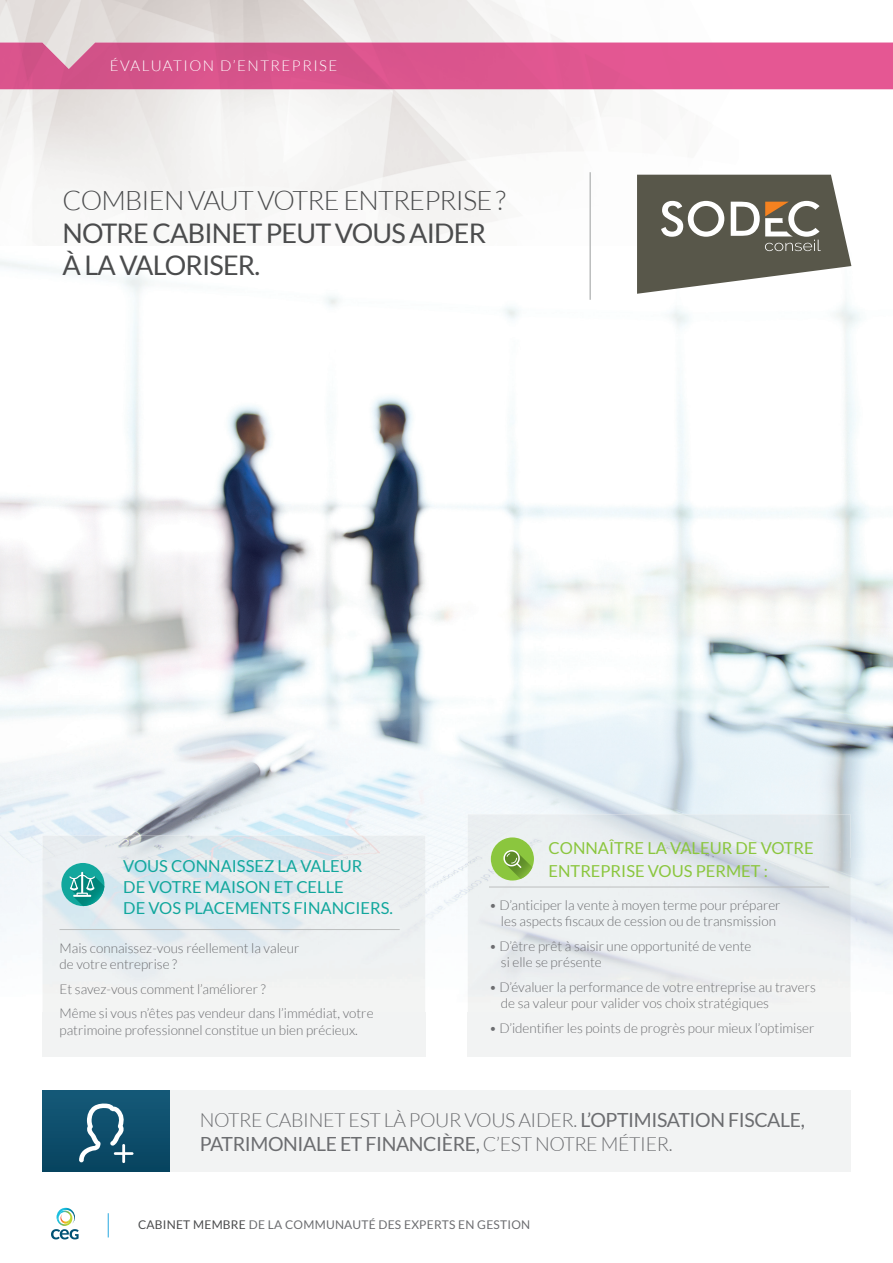
<style>
.page{position:relative;width:893px;height:1263px;background:#fff}
.page>*{position:absolute;margin:0;border:0;box-sizing:border-box;transform-origin:0 0}
.t1{font:27px/32.4px "Lato";letter-spacing:-.03em;color:#4b4c4d}
.t2{font:300 27px "Lato";letter-spacing:-.03em;color:#4b4c4d}
.t3{font:300 19.5px/23.4px "Lato";letter-spacing:-.02em;color:#6c6d70}
.t4{font:16.5px/21px "Lato";color:#12a79d}
.t5{font:16.5px/22.5px "Lato";color:#8bc63e}
.t6{font:300 15px "Lato";letter-spacing:.1em;color:#fff}
.t7{font:300 13.5px/16.2px "Lato";color:#6c6d70}
.t8{font:12px "Lato";letter-spacing:.02em;color:#6c6d70}
.s1{font-weight:400}
.s2{color:#4b4c4d}
</style>
<div class="page">
<img style="left:0;top:0;width:893px;height:1240px">
<img style="left:0;top:247px;width:893px;height:612px">
<img style="left:0;top:859px;width:43px;height:153px">
<img style="left:425px;top:859px;width:43px;height:153px">
<img style="left:850px;top:859px;width:43px;height:153px">
<img style="left:43px;top:836px;width:382px;height:221px">
<img style="left:0;top:43px;width:893px;height:46px">
<svg style="left:61px;top:863px;width:43px;height:44px;background:#55b6b0"></svg>
<div style="left:43px;top:1091px;width:127px;height:80px;background:linear-gradient(to right,#0e4f6c,#0e4f6c)"></div>
<svg style="left:79px;top:1103px;width:55px;height:60px"></svg>
<div style="left:170px;top:1091px;width:680px;height:80px;background:#f2f3f3"></div>
<svg style="left:108px;top:1213px;width:1px;height:24px"></svg>
<svg style="left:51px;top:1208px;width:28px;height:31px"></svg>
<img style="left:468px;top:814px;width:382px;height:243px">
<svg style="left:491px;top:837px;width:43px;height:43px;background:#9dc769"></svg>
<hr style="left:60px;top:929px;width:340px;height:1px;background:#bcbebe">
<hr style="left:489px;top:887px;width:340px;height:1px;background:#bcbebe">
<hr style="left:589px;top:172px;width:2px;height:128px;background:#bcbebe">
<svg style="left:637px;top:175px;width:214px;height:119px"></svg>
<p class="t6" style="left:110px;top:58px;width:229px">ÉVALUATION D’ENTREPRISE</p>
<h1 class="t2" style="left:63px;top:186px;width:445px">COMBIEN VAUT VOTRE ENTREPRISE ?</h1>
<h1 class="t1" style="left:63px;top:216px;width:425px">NOTRE CABINET PEUT VOUS AIDER<br>À LA VALORISER.</h1>
<p class="t4" style="left:123px;top:856px;width:271px">VOUS CONNAISSEZ LA VALEUR<br>DE VOTRE MAISON ET CELLE<br>DE VOS PLACEMENTS FINANCIERS.</p>
<p class="t7" style="left:60px;top:940px;width:241px">Mais connaissez-vous réellement la valeur de votre entreprise ?</p>
<p class="t7" style="left:60px;top:976px;width:316px;line-height:24.8px">Et savez-vous comment l’améliorer ?<br>Même si vous n’êtes pas vendeur dans l’immédiat, votre</p>
<p class="t7" style="left:60px;top:1022px;width:300px">patrimoine professionnel constitue un bien précieux.</p>
<p class="t5" style="left:549px;top:837px;width:267px">CONNAÎTRE LA VALEUR DE VOTRE<br>ENTREPRISE VOUS PERMET :</p>
<p class="t7" style="left:489px;top:897px;width:293px;text-align:center">• D’anticiper la vente à moyen terme pour préparer les aspects fiscaux de cession ou de transmission</p>
<p class="t7" style="left:501px;top:938px;width:252px;text-indent:-12px">• D’être prêt à saisir une opportunité de vente si elle se présente</p>
<p class="t7" style="left:501px;top:979px;width:316px;text-indent:-12px">• D’évaluer la performance de votre entreprise au travers de sa valeur pour valider vos choix stratégiques</p>
<p class="t7" style="left:489px;top:1020px;width:327px">• D’identifier les points de progrès pour mieux l’optimiser</p>
<h2 class="t3" style="left:200px;top:1109px;width:606px">NOTRE CABINET EST LÀ POUR VOUS AIDER. <span class="s1">L’OPTIMISATION FISCALE,<br>PATRIMONIALE ET FINANCIÈRE,</span> C’EST NOTRE MÉTIER.</h2>
<p class="t8" style="left:138px;top:1218px;width:394px"><span class="s2">CABINET MEMBRE</span> DE LA COMMUNAUTÉ DES EXPERTS EN GESTION</p>
</div>
